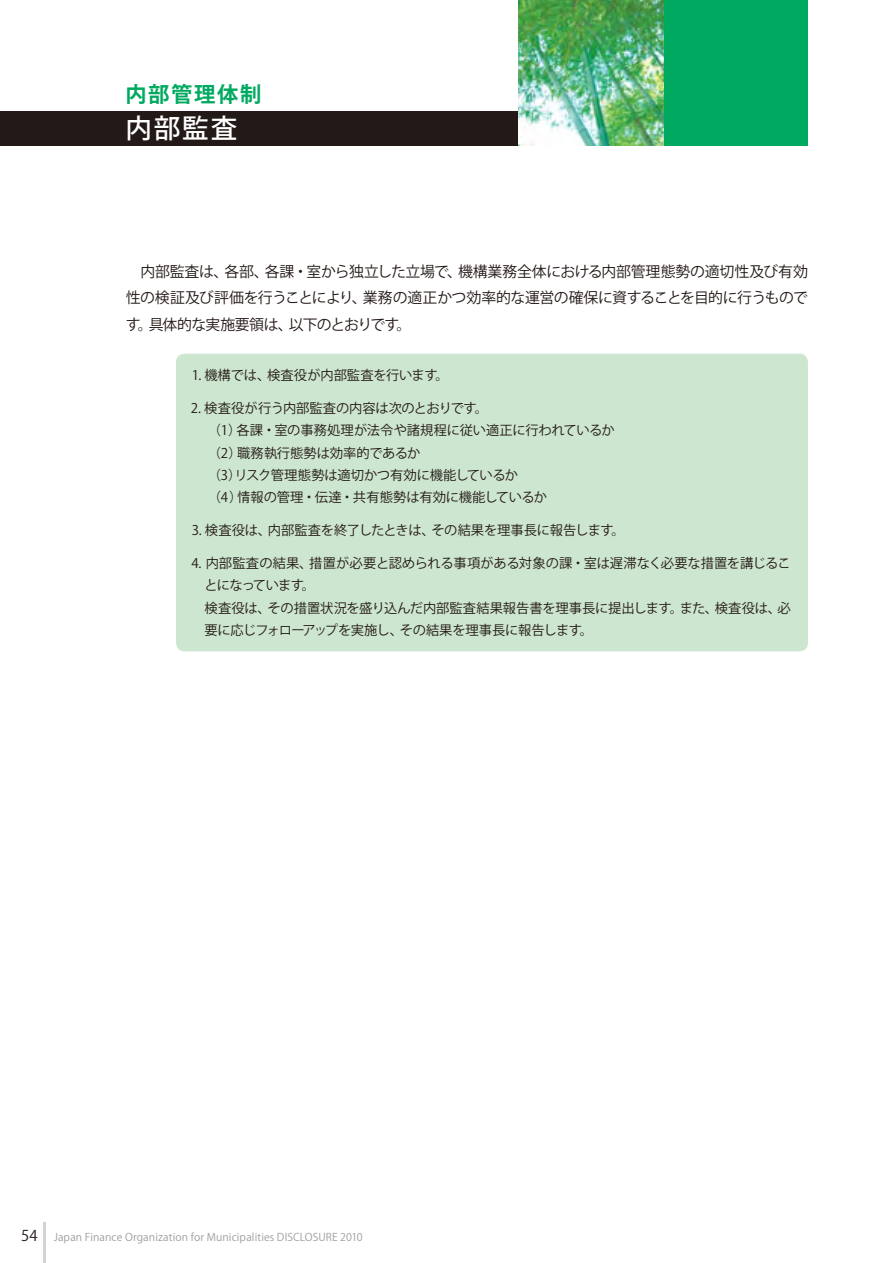
<style>
.page{position:relative;width:893px;height:1263px;background:#fff}
.page>*{position:absolute;margin:0;border:0;box-sizing:border-box;transform-origin:0 0}
.t1{font:26.55px "Koz Go Pro Medium 90 pv RKSJ H";color:#fff}
.t2{font:21.3px "Koz Go Pro Bold 90 pv RKSJ H";letter-spacing:.08em;color:#00a960}
.t3{font:14.85px/26.5px "Koz Go Pro Regular 90 pv RKSJ H";letter-spacing:-.045em;color:#231916;text-align:justify}
.t4{font:13.35px/22.4px "Koz Go Pro Regular 90 pv RKSJ H";letter-spacing:-.015em;color:#231916}
.t5{font:10.65px "Koz Go Pro Regular 90 pv RKSJ H";letter-spacing:.01em;color:#9f9fa0}
.s1{font-size:14.85px;color:#231916}
</style>
<div class="page">
<hr style="left:43px;top:1222px;width:2px;height:41px;background:#d3d3d4">
<div style="left:176px;top:354px;width:632px;height:297px;background:#cde6cf;border-radius:9px"></div>
<div style="left:0;top:111px;width:795px;height:34px;background:#231916"></div>
<div style="left:663px;top:0;width:145px;height:145px;background:#00a960"></div>
<img style="left:519px;top:0;width:144px;height:145px">
<p class="t2" style="left:126px;top:86px;width:137px">内部管理体制</p>
<p class="t1" style="left:126px;top:118px;width:113px">内部監査</p>
<p class="t3" style="left:126px;top:260px;width:683px">　内部監査は、各部、各課・室から独立した立場で、機構業務全体における内部管理態勢の適切性及び有効性の検証及び評価を行うことにより、業務の適正かつ効率的な運営の確保に資することを目的に行うものです。具体的な実施要領は、以下のとおりです。</p>
<p class="t4" style="left:192px;top:366px;width:258px">1. 機構では、検査役が内部監査を行います。</p>
<p class="t4" style="left:208px;top:398px;width:409px;text-indent:-17px">2. 検査役が行う内部監査の内容は次のとおりです。<br>（1）各課・室の事務処理が法令や諸規程に従い適正に行われているか（2）職務執行態勢は効率的であるか<br>（3）リスク管理態勢は適切かつ有効に機能しているか<br>（4）情報の管理・伝達・共有態勢は有効に機能しているか</p>
<p class="t4" style="left:192px;top:521px;width:435px">3. 検査役は、内部監査を終了したときは、その結果を理事長に報告します。</p>
<p class="t4" style="left:205px;top:554px;width:588px;text-indent:-13px">4. 内部監査の結果、措置が必要と認められる事項がある対象の課・室は遅滞なく必要な措置を講じることになっています。<br>検査役は、その措置状況を盛り込んだ内部監査結果報告書を理事長に提出します。また、検査役は、必要に応じフォローアップを実施し、その結果を理事長に報告します。</p>
<p class="t5" style="left:21px;top:1233px;width:343px"><span class="s1">54</span> Japan Finance Organization for Municipalities DISCLOSURE 2010</p>
</div>
